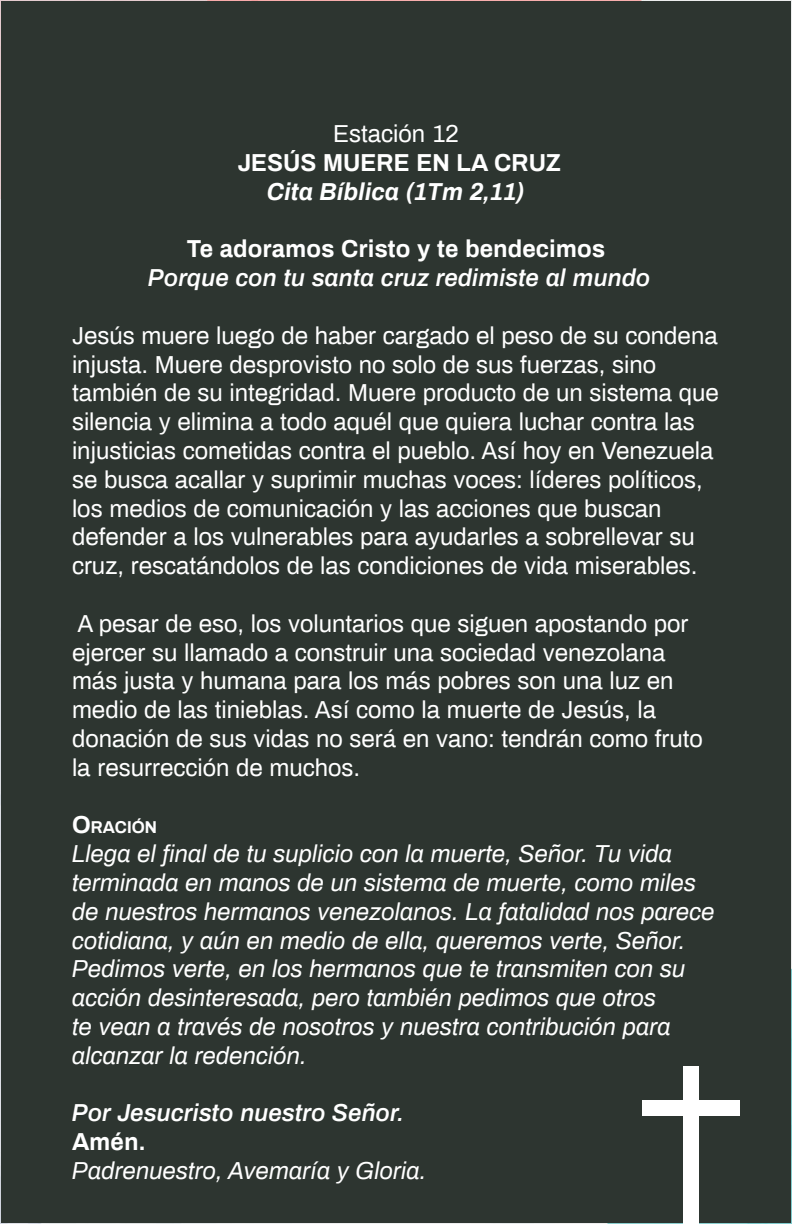
<style>
.page{position:relative;width:792px;height:1224px;background:#fff}
.page>*{position:absolute;margin:0;border:0;box-sizing:border-box;transform-origin:0 0}
.t1{font:24px/28.8px "Archivo";color:#fff}
.t2{font:italic 24px/28.8px "Archivo";color:#fff}
.t3{font:italic 600 24px "Archivo";color:#fff}
.t4{font:700 24px "Archivo";color:#fff}
.t5{font:italic 700 24px "Archivo";color:#fff}
.t6{font:700 16.8px "Archivo";color:#fff}
.s1{font-size:24px}
</style>
<div class="page">
<div style="left:1px;top:1px;width:790px;height:1222px;background:#2d3530"></div>
<div style="left:684px;top:1067px;width:15px;height:157px;background:#fff"></div>
<div style="left:642px;top:1100px;width:98px;height:16px;background:#fff"></div>
<p class="t1" style="left:333px;top:118px;width:127px">Estación 12</p>
<p class="t4" style="left:238px;top:146px;width:325px">JESÚS MUERE EN LA CRUZ</p>
<p class="t5" style="left:267px;top:175px;width:259px">Cita Bíblica (1Tm 2,11)</p>
<p class="t4" style="left:187px;top:233px;width:420px">Te adoramos Cristo y te bendecimos</p>
<p class="t3" style="left:148px;top:261px;width:504px">Porque con tu santa cruz redimiste al mundo</p>
<p class="t1" style="left:72px;top:320px;width:648px">Jesús muere luego de haber cargado el peso de su condena injusta. Muere desprovisto no solo de sus fuerzas, sino también de su integridad. Muere producto de un sistema que silencia y elimina a todo aquél que quiera luchar contra las injusticias cometidas contra el pueblo. Así hoy en Venezuela se busca acallar y suprimir muchas voces: líderes políticos, los medios de comunicación y las acciones que buscan defender a los vulnerables para ayudarles a sobrellevar su cruz, rescatándolos de las condiciones de vida miserables.</p>
<p class="t1" style="left:72px;top:608px;width:633px">A pesar de eso, los voluntarios que siguen apostando por ejercer su llamado a construir una sociedad venezolana más justa y humana para los más pobres son una luz en medio de las tinieblas. Así como la muerte de Jesús, la donación de sus vidas no será en vano: tendrán como fruto la resurrección de muchos.</p>
<p class="t6" style="left:72px;top:816px;width:86px"><span class="s1">O</span>RACIÓN</p>
<p class="t2" style="left:72px;top:838px;width:645px">Llega el final de tu suplicio con la muerte, Señor. Tu vida terminada en manos de un sistema de muerte, como miles de nuestros hermanos venezolanos. La fatalidad nos parece cotidiana, y aún en medio de ella, queremos verte, Señor.<br>Pedimos verte, en los hermanos que te transmiten con su acción desinteresada, pero también pedimos que otros<br>te vean a través de nosotros y nuestra contribución para alcanzar la redención.</p>
<p class="t3" style="left:72px;top:1097px;width:334px">Por Jesucristo nuestro Señor.</p>
<p class="t4" style="left:72px;top:1125px;width:75px">Amén.</p>
<p class="t2" style="left:72px;top:1155px;width:356px">Padrenuestro, Avemaría y Gloria.</p>
</div>
